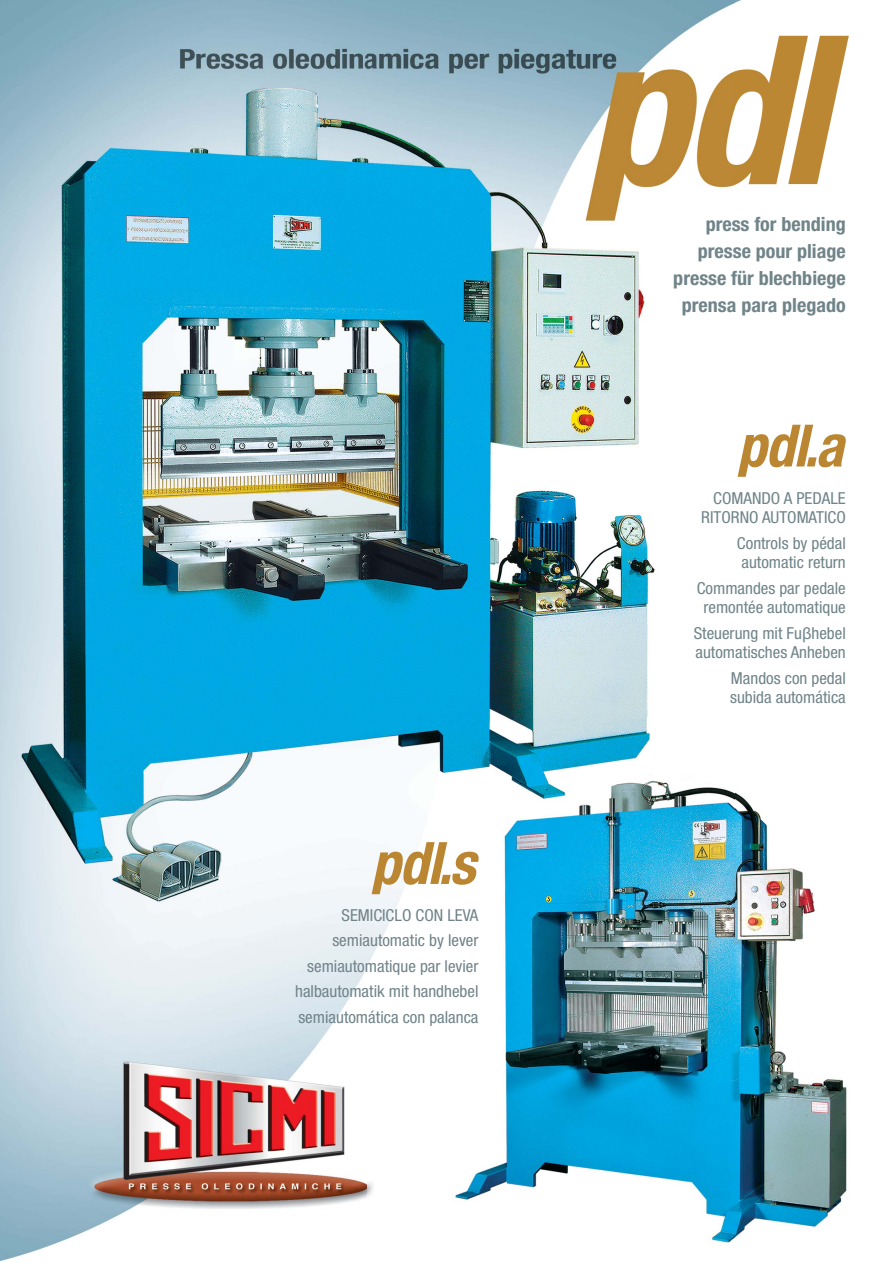
<style>
.page{position:relative;width:893px;height:1263px;background:#fff}
.page>*{position:absolute;margin:0;border:0;box-sizing:border-box;transform-origin:0 0}
.t1{font:italic 700 condensed 58.5px "Helvetica Neue LT Std";letter-spacing:-.02em;color:#bb8632}
.t2{font:700 condensed 19.5px/27px "Helvetica Neue LT Std";color:#708489;text-align:right}
.t3{font:condensed 16.5px/19.5px "Helvetica Neue LT Std";color:#708489}
.s1{font-family:"Myriad Pro";font-stretch:normal}
</style>
<div class="page">
<img style="left:0;top:0;width:849px;height:1262px">
<h1 class="t1" style="left:371px;top:829px;width:106px">pdl.s</h1>
<p class="t3" style="left:295px;top:904px;width:185px;line-height:25.5px;text-align:right">SEMICICLO CON LEVA semiautomatic by lever semiautomatique par levier halbautomatik mit handhebel semiautomática con palanca</p>
<p class="t2" style="left:673px;top:212px;width:174px">press for bending presse pour pliage presse für blechbiege prensa para plegado</p>
<h1 class="t1" style="left:737px;top:412px;width:108px">pdl.a</h1>
<p class="t3" style="left:701px;top:490px;width:146px;text-align:right">COMANDO A PEDALE<br>RITORNO AUTOMATICO</p>
<p class="t3" style="left:737px;top:535px;width:110px">Controls by pédal automatic return</p>
<p class="t3" style="left:697px;top:580px;width:151px;text-align:center">Commandes par pedale remontée automatique</p>
<p class="t3" style="left:694px;top:625px;width:154px">Steuerung mit Fu<span class="s1">β</span>hebel automatisches Anheben</p>
<p class="t3" style="left:730px;top:670px;width:117px">Mandos con pedal subida automática</p>
</div>
